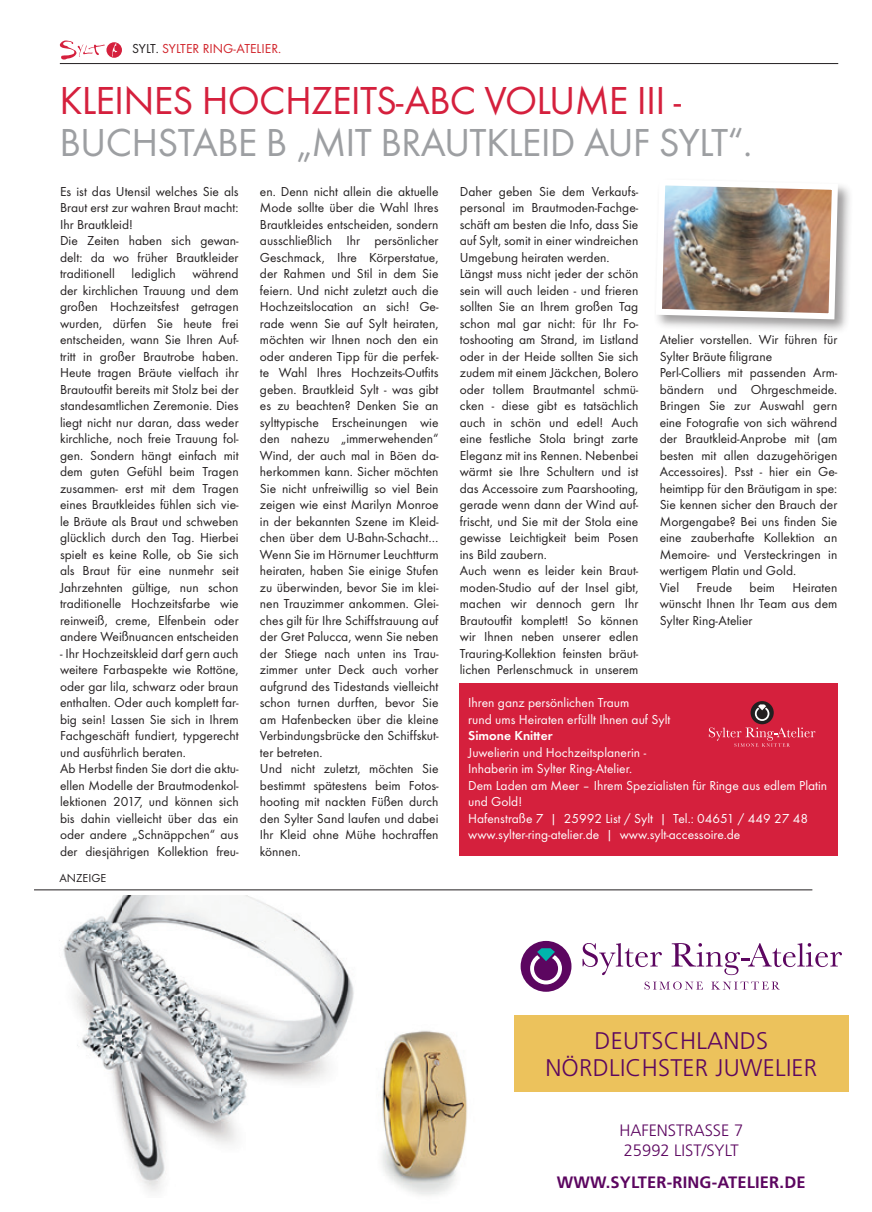
<style>
.page{position:relative;width:872px;height:1212px;background:#fff}
.page>*{position:absolute;margin:0;border:0;box-sizing:border-box;transform-origin:0 0}
.t1{font:40.5px "Futura T";letter-spacing:-.02em;color:#9d9fa2}
.t2{font:40.5px "Futura T";letter-spacing:-.02em;color:#d5203d}
.t3{font:300 24px/26.7px "Frutiger";letter-spacing:.01em;color:#5c0660;text-align:center}
.t4{font:300 16.5px/20.1px "Frutiger";color:#5c0660}
.t5{font:700 16.5px "Frutiger";letter-spacing:.01em;color:#5c0660}
.t6{font:13.5px/16.5px "Futura T";color:#231f20;text-align:justify}
.t7{font:13.5px/16.5px "Futura T";color:#fff}
.t8{font:13.5px "Futura T";color:#d1232a}
.t9{font:600 13.5px "Futura T";color:#fff}
.t10{font:12px "Futura T";color:#231f20}
.s1{color:#231f20}
</style>
<div class="page">
<hr style="left:34px;top:889px;width:778px;height:1px;background:#231f20">
<img style="left:63px;top:895px;width:291px;height:297px">
<div style="left:514px;top:1015px;width:334px;height:77px;background:#ecc25c"></div>
<div style="left:520px;top:941px;width:51px;height:51px;background:#5c0660;border-radius:50%"></div>
<svg style="left:530px;top:948px;width:32px;height:36px"></svg>
<svg style="left:582px;top:943px;width:80px;height:32px"></svg>
<svg style="left:671px;top:943px;width:171px;height:32px"></svg>
<svg style="left:644px;top:981px;width:59px;height:9px"></svg>
<svg style="left:711px;top:981px;width:69px;height:9px"></svg>
<img style="left:381px;top:1030px;width:86px;height:166px">
<hr style="left:60px;top:63px;width:778px;height:1px;background:#231f20">
<svg style="left:60px;top:41px;width:45px;height:19px"></svg>
<svg style="left:106px;top:42px;width:16px;height:16px"></svg>
<svg style="left:112px;top:44px;width:5px;height:13px"></svg>
<div style="left:460px;top:683px;width:378px;height:173px;background:#d5203d"></div>
<svg style="left:750px;top:701px;width:23px;height:23px"></svg>
<svg style="left:755px;top:704px;width:14px;height:17px"></svg>
<svg style="left:709px;top:727px;width:106px;height:20px"></svg>
<div style="left:653px;top:176px;width:199px;height:158px;background:#231f20;opacity:.45"></div>
<img style="left:653px;top:176px;width:188px;height:146px">
<p class="t8" style="left:132px;top:41px;width:150px"><span class="s1">SYLT.</span> SYLTER RING-ATELIER.</p>
<p class="t2" style="left:60px;top:77px;width:623px">KLEINES HOCHZEITS-ABC VOLUME III -</p>
<p class="t1" style="left:60px;top:119px;width:694px">BUCHSTABE B „MIT BRAUTKLEID AUF SYLT“.</p>
<p class="t6" style="left:60px;top:183px;width:180px">Es ist das Utensil welches Sie als Braut erst zur wahren Braut macht:<br>Ihr Brautkleid!</p>
<p class="t6" style="left:60px;top:232px;width:180px">Die Zeiten haben sich gewan&shy;delt: da wo früher Brautkleider traditionell lediglich während der kirchlichen Trauung und dem großen Hochzeitsfest getragen wurden, dürfen Sie heute frei entscheiden, wann Sie Ihren Auf&shy;tritt in großer Brautrobe haben.<br>Heute tragen Bräute vielfach ihr Brautoutfit bereits mit Stolz bei der standesamtlichen Zeremonie. Dies liegt nicht nur daran, dass weder kirchliche, noch freie Trauung fol&shy;gen. Sondern hängt einfach mit dem guten Gefühl beim Tragen zusammen- erst mit dem Tragen eines Brautkleides fühlen sich vie&shy;le Bräute als Braut und schweben glücklich durch den Tag. Hierbei spielt es keine Rolle, ob Sie sich als Braut für eine nunmehr seit Jahrzehnten gültige, nun schon traditionelle Hochzeitsfarbe wie reinweiß, creme, Elfenbein oder andere Weißnuancen entscheiden</p>
<p class="t6" style="left:60px;top:645px;width:180px">- Ihr Hochzeitskleid darf gern auch weitere Farbaspekte wie Rottöne, oder gar lila, schwarz oder braun enthalten. Oder auch komplett far&shy;big sein! Lassen Sie sich in Ihrem Fachgeschäft fundiert, typgerecht und ausführlich beraten.</p>
<p class="t6" style="left:60px;top:760px;width:180px">Ab Herbst finden Sie dort die aktu&shy;ellen Modelle der Brautmodenkol&shy;lektionen 2017, und können sich bis dahin vielleicht über das ein oder andere „Schnäppchen“ aus der diesjährigen Kollektion freu-</p>
<p class="t10" style="left:60px;top:871px;width:48px">ANZEIGE</p>
<p class="t6" style="left:260px;top:183px;width:180px">en. Denn nicht allein die aktuelle Mode sollte über die Wahl Ihres Brautkleides entscheiden, sondern ausschließlich Ihr persönlicher Geschmack, Ihre Körperstatue, der Rahmen und Stil in dem Sie feiern. Und nicht zuletzt auch die Hochzeitslocation an sich! Ge&shy;rade wenn Sie auf Sylt heiraten, möchten wir Ihnen noch den ein oder anderen Tipp für die perfek&shy;te Wahl Ihres Hochzeits-Outfits geben. Brautkleid Sylt - was gibt es zu beachten? Denken Sie an sylttypische Erscheinungen wie den nahezu „immerwehenden“ Wind, der auch mal in Böen da&shy;herkommen kann. Sicher möchten Sie nicht unfreiwillig so viel Bein zeigen wie einst Marilyn Monroe in der bekannten Szene im Kleid&shy;chen über dem U-Bahn-Schacht… Wenn Sie im Hörnumer Leuchtturm heiraten, haben Sie einige Stufen zu überwinden, bevor Sie im klei&shy;nen Trauzimmer ankommen. Glei&shy;ches gilt für Ihre Schiffstrauung auf der Gret Palucca, wenn Sie neben der Stiege nach unten ins Trau&shy;zimmer unter Deck auch vorher aufgrund des Tidestands vielleicht schon turnen durften, bevor Sie am Hafenbecken über die kleine Verbindungsbrücke den Schiffskut&shy;ter betreten.</p>
<p class="t6" style="left:260px;top:760px;width:180px">Und nicht zuletzt, möchten Sie bestimmt spätestens beim Fotos&shy;hooting mit nackten Füßen durch den Sylter Sand laufen und dabei Ihr Kleid ohne Mühe hochraffen können.</p>
<p class="t6" style="left:460px;top:183px;width:180px">Daher geben Sie dem Verkaufs&shy;personal im Brautmoden-Fachge&shy;schäft am besten die Info, dass Sie auf Sylt, somit in einer windreichen Umgebung heiraten werden.</p>
<p class="t6" style="left:460px;top:265px;width:180px">Längst muss nicht jeder der schön sein will auch leiden - und frieren sollten Sie an Ihrem großen Tag schon mal gar nicht: für Ihr Fo&shy;toshooting am Strand, im Listland oder in der Heide sollten Sie sich zudem mit einem Jäckchen, Bolero oder tollem Brautmantel schmü&shy;cken - diese gibt es tatsächlich auch in schön und edel! Auch eine festliche Stola bringt zarte Eleganz mit ins Rennen. Nebenbei wärmt sie Ihre Schultern und ist das Accessoire zum Paarshooting, gerade wenn dann der Wind auf&shy;frischt, und Sie mit der Stola eine gewisse Leichtigkeit beim Posen ins Bild zaubern.</p>
<p class="t6" style="left:460px;top:562px;width:180px">Auch wenn es leider kein Braut&shy;moden-Studio auf der Insel gibt, machen wir dennoch gern Ihr Brautoutfit komplett! So können wir Ihnen neben unserer edlen Trauring-Kollektion feinsten bräut&shy;lichen Perlenschmuck in unserem</p>
<p class="t6" style="left:659px;top:331px;width:179px">Atelier vorstellen. Wir führen für<br>Sylter Bräute filigrane</p>
<p class="t6" style="left:659px;top:364px;width:179px">Perl-Colliers mit passenden Arm&shy;bändern und Ohrgeschmeide.<br>Bringen Sie zur Auswahl gern eine Fotografie von sich während der Brautkleid-Anprobe mit (am besten mit allen dazugehörigen Accessoires). Psst - hier ein Ge&shy;heimtipp für den Bräutigam in spe:<br>Sie kennen sicher den Brauch der Morgengabe? Bei uns finden Sie eine zauberhafte Kollektion an Memoire- und Versteckringen in wertigem Platin und Gold.</p>
<p class="t6" style="left:659px;top:579px;width:21px">Viel</p>
<p class="t6" style="left:696px;top:579px;width:37px">Freude</p>
<p class="t6" style="left:749px;top:579px;width:27px">beim</p>
<p class="t6" style="left:659px;top:579px;width:179px;text-indent:133px">Heiraten wünscht Ihnen Ihr Team aus dem Sylter Ring-Atelier</p>
<p class="t7" style="left:468px;top:694px;width:163px">Ihren ganz persönlichen Traum</p>
<p class="t7" style="left:468px;top:711px;width:204px">rund ums Heiraten erfüllt Ihnen auf Sylt</p>
<p class="t9" style="left:468px;top:728px;width:86px">Simone Knitter</p>
<p class="t7" style="left:468px;top:744px;width:179px">Juwelierin und Hochzeitsplanerin -</p>
<p class="t7" style="left:468px;top:760px;width:166px">Inhaberin im Sylter Ring-Atelier.</p>
<p class="t7" style="left:468px;top:777px;width:360px">Dem Laden am Meer – Ihrem Spezialisten für Ringe aus edlem Platin und Gold!</p>
<p class="t7" style="left:468px;top:810px;width:341px">Hafenstraße 7 | 25992 List / Sylt | Tel.: 04651 / 449 27 48 www.sylter-ring-atelier.de | www.sylt-accessoire.de</p>
<p class="t3" style="left:545px;top:1027px;width:273px">DEUTSCHLANDS<br>NÖRDLICHSTER JUWELIER</p>
<p class="t4" style="left:619px;top:1120px;width:125px">HAFENSTRASSE 7<br>25992 LIST/SYLT</p>
<p class="t5" style="left:557px;top:1172px;width:250px">WWW.SYLTER-RING-ATELIER.DE</p>
</div>
